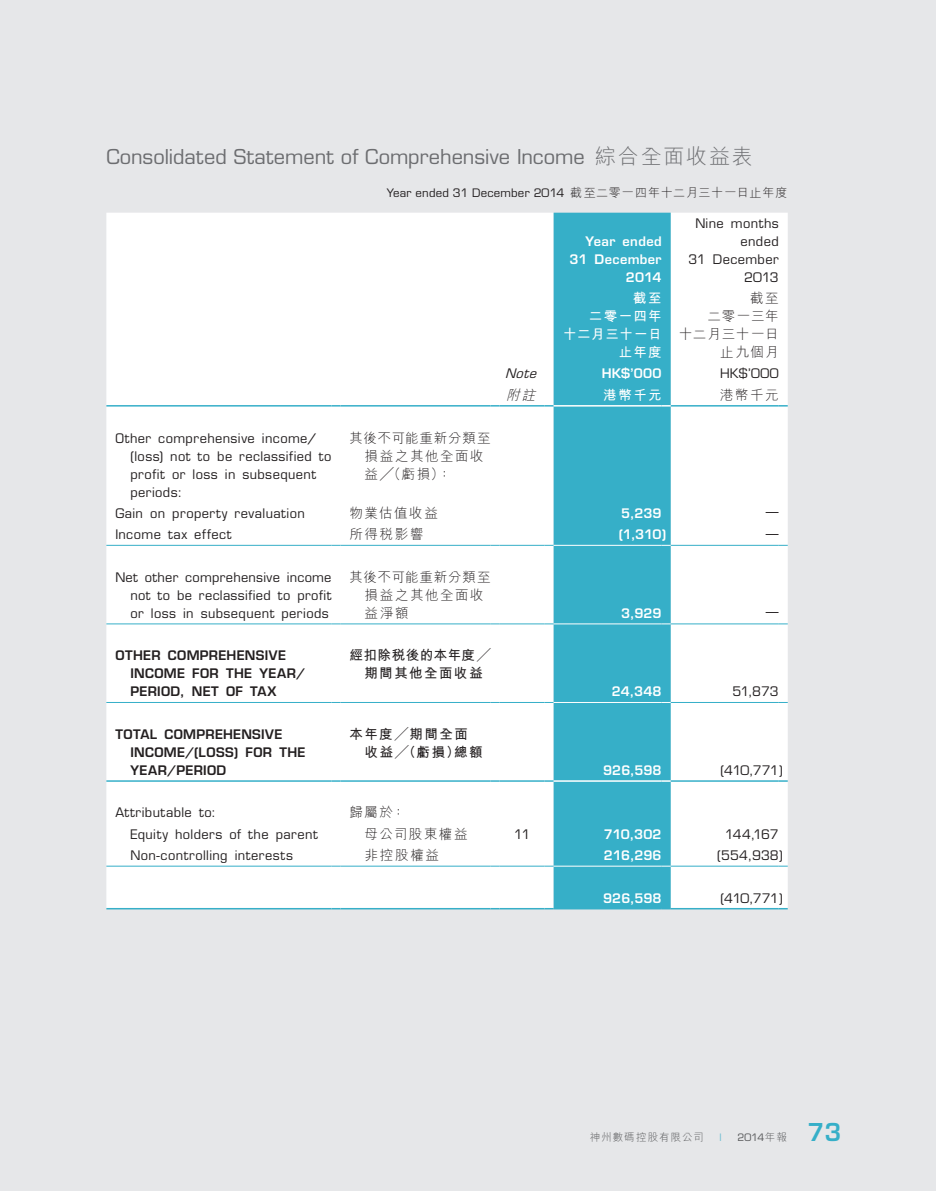
<style>
.page{position:relative;width:936px;height:1191px;background:#fff}
.page>*{position:absolute;margin:0;border:0;box-sizing:border-box;transform-origin:0 0}
.t1{font:600 24px "Eurostile LT Std";color:#36afc8}
.t2{font:19.95px "Eurostile LT Std";color:#6c6d70}
._15_Table_Stub{font:300 13.5px "M Hei HK";letter-spacing:.105em;color:#231f20}
._15_Table_Stub-2{font:300 13.5px/18px "M Hei HK";letter-spacing:.075em;color:#231f20}
._31_table_tab_6pt{font:300 13.5px/18px "M Hei HK";letter-spacing:.085em;color:#231f20;text-align:right}
._31_table_tab_6pt-2{font:700 13.5px/18px "M Hei HK";letter-spacing:.085em;color:#fff;text-align:right}
._15_Table_Stub-3{font:300 13.5px/18px "M Hei HK";letter-spacing:.085em;color:#231f20}
._15_Table_Stub-4{font:700 13.5px/18px "M Hei HK";letter-spacing:.065em;color:#231f20;text-align:center}
._15_Table_Stub-5{font:700 13.5px/18px "M Hei HK";letter-spacing:.115em;color:#231f20}
._31_table_tab_6pt-3{font:italic 300 13.5px "M Hei HK";color:#231f20}
._15_Table_Stub-6{font:12.9px/18px "Eurostile LT Std";letter-spacing:.035em;color:#231f20}
._15_Table_Stub-7{font:600 12.9px/18px "Eurostile LT Std";letter-spacing:.025em;color:#231f20}
._31_table_tab_6pt-4{font:12.9px/18px "Eurostile LT Std";letter-spacing:.02em;color:#231f20;text-align:right}
._31_table_tab_6pt-5{font:600 12.9px "Eurostile LT Std";letter-spacing:.01em;color:#fff}
._31_table_tab_6pt-6{font:600 12.9px/18px "Eurostile LT Std";letter-spacing:.03em;color:#fff;text-align:right}
._31_table_tab_6pt-7{font:italic 12.9px "Eurostile LT Std";color:#231f20}
.t3{font:11.4px "Eurostile LT Std";letter-spacing:.02em;color:#231f20}
.t4{font:300 10.5px "M Hei HK";letter-spacing:.095em;color:#57585a}
.t5{font:10.05px "Eurostile LT Std";color:#57585a}
.t6{font:10.05px "Eurostile LT Std";color:#69bcd1}
.s1{font-family:"M Hei HK";font-weight:300;font-size:21px}
.s2{font-family:"M Hei HK";font-weight:300;font-size:12px}
.s3{font-family:"M Hei HK";font-weight:300;font-size:10.5px}
</style>
<div class="page">
<div style="left:0;top:0;width:935px;height:1191px;background:#e6e7e9"></div>
<div style="left:106px;top:213px;width:681px;height:695px;background:#fff"></div>
<div style="left:553px;top:213px;width:117px;height:695px;background:#36afc8"></div>
<hr style="left:106px;top:405px;width:225px;height:1px;background:#36afc8">
<hr style="left:340px;top:405px;width:150px;height:1px;background:#36afc8">
<hr style="left:499px;top:405px;width:45px;height:1px;background:#36afc8">
<hr style="left:670px;top:405px;width:108px;height:1px;background:#36afc8">
<hr style="left:553px;top:405px;width:108px;height:1px;background:#fff">
<hr style="left:106px;top:545px;width:225px;height:1px;background:#36afc8">
<hr style="left:340px;top:545px;width:150px;height:1px;background:#36afc8">
<hr style="left:499px;top:545px;width:45px;height:1px;background:#36afc8">
<hr style="left:670px;top:545px;width:108px;height:1px;background:#36afc8">
<hr style="left:106px;top:623px;width:225px;height:1px;background:#36afc8">
<hr style="left:340px;top:623px;width:150px;height:1px;background:#36afc8">
<hr style="left:499px;top:623px;width:45px;height:1px;background:#36afc8">
<hr style="left:670px;top:623px;width:108px;height:1px;background:#36afc8">
<hr style="left:106px;top:702px;width:225px;height:1px;background:#36afc8">
<hr style="left:340px;top:702px;width:150px;height:1px;background:#36afc8">
<hr style="left:499px;top:702px;width:45px;height:1px;background:#36afc8">
<hr style="left:670px;top:702px;width:108px;height:1px;background:#36afc8">
<hr style="left:106px;top:865px;width:225px;height:1px;background:#36afc8">
<hr style="left:340px;top:865px;width:150px;height:1px;background:#36afc8">
<hr style="left:499px;top:865px;width:45px;height:1px;background:#36afc8">
<hr style="left:670px;top:865px;width:108px;height:1px;background:#36afc8">
<hr style="left:553px;top:545px;width:108px;height:1px;background:#fff">
<hr style="left:553px;top:623px;width:108px;height:1px;background:#fff">
<hr style="left:553px;top:702px;width:108px;height:1px;background:#fff">
<hr style="left:553px;top:865px;width:108px;height:1px;background:#fff">
<hr style="left:106px;top:780px;width:225px;height:2px;background:#36afc8">
<svg style="left:331px;top:780px;width:9px;height:2px"></svg>
<hr style="left:340px;top:780px;width:150px;height:2px;background:#36afc8">
<svg style="left:490px;top:780px;width:9px;height:2px"></svg>
<hr style="left:499px;top:780px;width:45px;height:2px;background:#36afc8">
<svg style="left:544px;top:780px;width:9px;height:2px"></svg>
<hr style="left:670px;top:780px;width:108px;height:2px;background:#36afc8">
<svg style="left:778px;top:780px;width:9px;height:2px"></svg>
<hr style="left:106px;top:908px;width:225px;height:1px;background:#36afc8">
<hr style="left:340px;top:908px;width:150px;height:1px;background:#36afc8">
<hr style="left:499px;top:908px;width:45px;height:1px;background:#36afc8">
<hr style="left:553px;top:908px;width:108px;height:1px;background:#36afc8">
<hr style="left:670px;top:908px;width:108px;height:1px;background:#36afc8">
<hr style="left:553px;top:780px;width:108px;height:2px;background:#fff">
<svg style="left:661px;top:780px;width:9px;height:2px"></svg>
<h2 class="t2" style="left:106px;top:145px;width:648px">Consolidated Statement of Comprehensive Income <span class="s1">綜合全面收益表</span></h2>
<p class="t3" style="left:386px;top:186px;width:402px">Year ended 31 December 2014 <span class="s2">截至二零一四年十二月三十一日止年度</span></p>
<p class="_31_table_tab_6pt-6" style="left:569px;top:232px;width:94px">Year ended<br>31 December<br>2014</p>
<p class="_31_table_tab_6pt-4" style="left:688px;top:214px;width:92px">Nine months ended<br>31 December<br>2013</p>
<p class="_31_table_tab_6pt-2" style="left:563px;top:288px;width:100px">截至<br>二零一四年<br>十二月三十一日止年度</p>
<p class="_31_table_tab_6pt" style="left:678px;top:288px;width:101px">截至<br>二零一三年<br>十二月三十一日止九個月</p>
<p class="_31_table_tab_6pt-7" style="left:505px;top:366px;width:37px">Note</p>
<p class="_31_table_tab_6pt-5" style="left:601px;top:365px;width:61px">HK$’000</p>
<p class="_31_table_tab_6pt-4" style="left:720px;top:365px;width:60px">HK$’000</p>
<p class="_31_table_tab_6pt-3" style="left:506px;top:385px;width:35px">附註</p>
<p class="_31_table_tab_6pt-2" style="left:603px;top:384px;width:60px">港幣千元</p>
<p class="_31_table_tab_6pt" style="left:720px;top:385px;width:60px">港幣千元</p>
<p class="_15_Table_Stub-6" style="left:130px;top:429px;width:202px;text-indent:-15px">Other comprehensive income/ (loss) not to be reclassified to profit or loss in subsequent periods:</p>
<p class="_15_Table_Stub-2" style="left:364px;top:428px;width:127px;text-indent:-15px">其後不可能重新分類至損益之其他全面收益╱（虧損）：</p>
<p class="_15_Table_Stub-6" style="left:115px;top:504px;width:191px">Gain on property revaluation</p>
<p class="_15_Table_Stub" style="left:349px;top:503px;width:90px">物業估值收益</p>
<p class="_31_table_tab_6pt-5" style="left:621px;top:505px;width:42px">5,239</p>
<p class="_31_table_tab_6pt-4" style="left:765px;top:503px;width:14px">—</p>
<p class="_15_Table_Stub-6" style="left:115px;top:525px;width:118px">Income tax effect</p>
<p class="_15_Table_Stub" style="left:349px;top:524px;width:76px">所得稅影響</p>
<p class="_31_table_tab_6pt-5" style="left:619px;top:526px;width:49px">(1,310)</p>
<p class="_31_table_tab_6pt-4" style="left:765px;top:524px;width:14px">—</p>
<p class="_15_Table_Stub-6" style="left:130px;top:568px;width:203px;text-align:justify;text-indent:-15px">Net other comprehensive income not to be reclassified to profit or loss in subsequent periods</p>
<p class="_15_Table_Stub-3" style="left:364px;top:567px;width:127px;text-indent:-15px">其後不可能重新分類至損益之其他全面收益淨額</p>
<p class="_31_table_tab_6pt-5" style="left:621px;top:605px;width:42px">3,929</p>
<p class="_31_table_tab_6pt-4" style="left:765px;top:602px;width:14px">—</p>
<p class="_15_Table_Stub-7" style="left:130px;top:646px;width:176px;text-indent:-15px">OTHER COMPREHENSIVE<br>INCOME FOR THE YEAR/<br>PERIOD, NET OF TAX</p>
<p class="_15_Table_Stub-4" style="left:349px;top:645px;width:143px">經扣除稅後的本年度╱期間其他全面收益</p>
<p class="_15_Table_Stub-7" style="left:130px;top:725px;width:177px;text-indent:-15px">TOTAL COMPREHENSIVE<br>INCOME/(LOSS) FOR THE<br>YEAR/PERIOD</p>
<p class="_15_Table_Stub-5" style="left:364px;top:724px;width:120px;text-indent:-15px">本年度╱期間全面收益╱（虧損）總額</p>
<p class="_31_table_tab_6pt-5" style="left:611px;top:683px;width:51px">24,348</p>
<p class="_31_table_tab_6pt-4" style="left:732px;top:682px;width:48px">51,873</p>
<p class="_31_table_tab_6pt-5" style="left:603px;top:762px;width:60px">926,598</p>
<p class="_31_table_tab_6pt-4" style="left:720px;top:761px;width:64px">(410,771)</p>
<p class="_15_Table_Stub-6" style="left:115px;top:803px;width:102px">Attributable to:</p>
<p class="_15_Table_Stub" style="left:349px;top:803px;width:57px">歸屬於：</p>
<p class="_15_Table_Stub-6" style="left:130px;top:825px;width:189px">Equity holders of the parent</p>
<p class="_15_Table_Stub" style="left:364px;top:824px;width:104px">母公司股東權益</p>
<p class="_31_table_tab_6pt-4" style="left:514px;top:825px;width:18px">11</p>
<p class="_31_table_tab_6pt-5" style="left:603px;top:826px;width:59px">710,302</p>
<p class="_31_table_tab_6pt-4" style="left:724px;top:825px;width:55px">144,167</p>
<p class="_15_Table_Stub-6" style="left:130px;top:846px;width:164px">Non-controlling interests</p>
<p class="_15_Table_Stub" style="left:364px;top:845px;width:76px">非控股權益</p>
<p class="_31_table_tab_6pt-5" style="left:604px;top:847px;width:59px">216,296</p>
<p class="_31_table_tab_6pt-4" style="left:717px;top:846px;width:67px">(554,938)</p>
<p class="_31_table_tab_6pt-5" style="left:603px;top:889px;width:60px">926,598</p>
<p class="_31_table_tab_6pt-4" style="left:720px;top:889px;width:64px">(410,771)</p>
<p class="t4" style="left:589px;top:1129px;width:116px">神州數碼控股有限公司</p>
<p class="t6" style="left:719px;top:1130px;width:4px">l</p>
<p class="t5" style="left:737px;top:1130px;width:51px">2014<span class="s3">年報</span></p>
<p class="t1" style="left:807px;top:1117px;width:35px">73</p>
</div>
